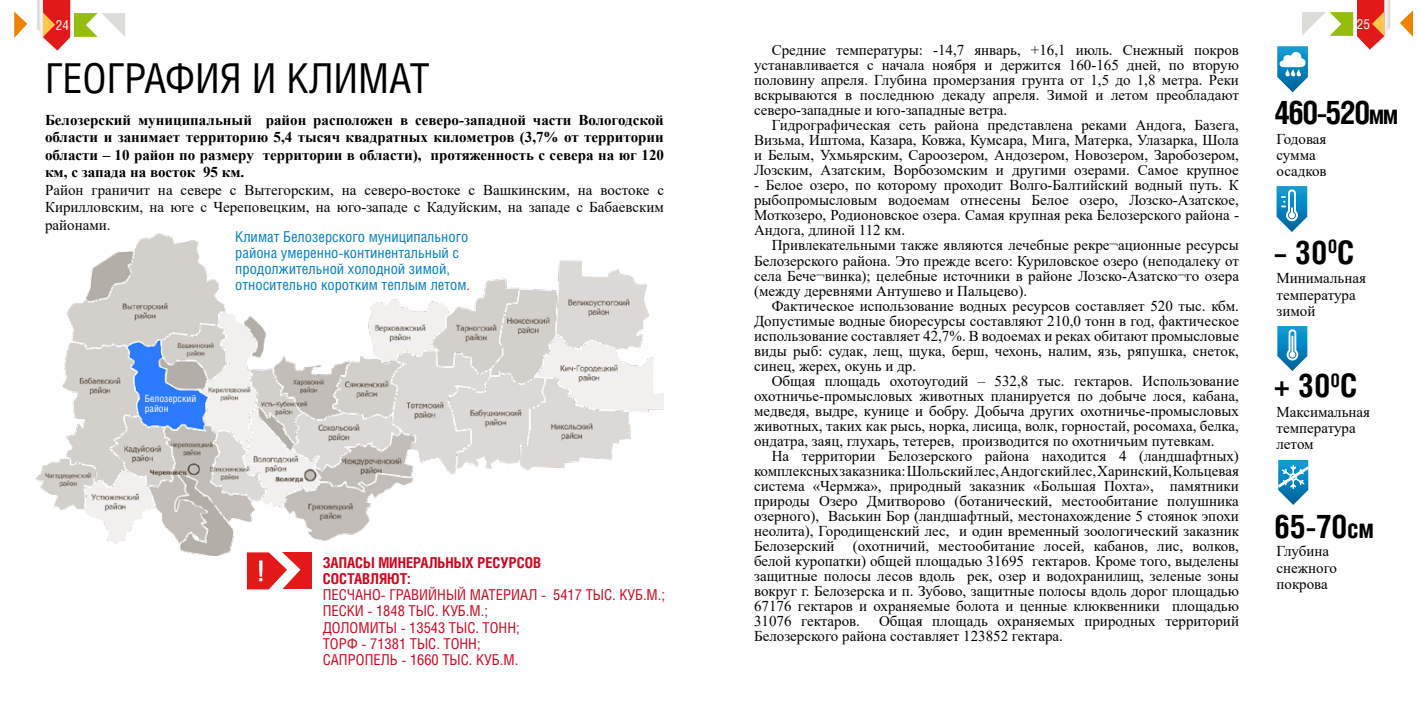
<style>
.page{position:relative;width:1418px;height:709px;background:#fff}
.page>*{position:absolute;margin:0;border:0;box-sizing:border-box;transform-origin:0 0}
.t1{font:41.25px "Helios Cond C";color:#000}
.t2{font:700 32.5px "Helios Cond C";letter-spacing:-.035em;color:#000}
.t3{font:15px/15px "Times New Roman";color:#000;text-align:justify}
.t4{font:700 15px/17.5px "Times New Roman";color:#000;text-align:justify}
.t5{font:15px/16.2px "Helios Cond C";color:#cd071e}
.t6{font:15px/16.2px "Helios Cond C";color:#007fc5}
.t7{font:700 15px/16.2px "Helios Cond C";color:#cd071e}
.t8{font:13.75px "Helios Cond C";color:#fff}
.t9{font:10px/10px "Helios Cond C";color:#fff}
.s1{color:#e40613}
.s2{font-size:26.25px}
</style>
<div class="page">
<svg style="left:1400px;top:11px;width:12px;height:25px"></svg>
<svg style="left:14px;top:11px;width:13px;height:27px"></svg>
<svg style="left:37px;top:0;width:88px;height:51px"></svg>
<div style="left:275px;top:552px;width:36px;height:37px;background:#e31919"></div>
<svg style="left:246px;top:556px;width:54px;height:34px"></svg>
<img style="left:1277px;top:46px;width:30px;height:46px">
<svg style="left:1278px;top:0;width:112px;height:76px"></svg>
<img style="left:1277px;top:326px;width:30px;height:45px">
<svg style="left:1286px;top:329px;width:12px;height:31px"></svg>
<img style="left:1276px;top:186px;width:31px;height:46px">
<svg style="left:1281px;top:189px;width:17px;height:32px"></svg>
<img style="left:1278px;top:460px;width:30px;height:45px">
<svg style="left:1278px;top:464px;width:31px;height:26px"></svg>
<img style="left:35px;top:233px;width:628px;height:323px">
<p class="t8" style="left:56px;top:17px;width:15px">24</p>
<p class="t8" style="left:1356px;top:15px;width:15px">25</p>
<h1 class="t1" style="left:45px;top:54px;width:386px">География и климат</h1>
<p class="t4" style="left:45px;top:111px;width:620px">Белозерский муниципальный район расположен в северо-западной части Вологодской области и занимает территорию 5,4 тысяч квадратных километров (3,7% от территории области – 10 район по размеру территории в области), протяженность с севера на юг 120 км, с запада на восток 95 км.</p>
<p class="t3" style="left:45px;top:180px;width:620px;line-height:17.5px">Район граничит на севере с Вытегорским, на северо-востоке с Вашкинским, на востоке с Кирилловским, на юге с Череповецким, на юго-западе с Кадуйским, на западе с Бабаевским районами.</p>
<p class="t6" style="left:235px;top:228px;width:236px">Климат Белозерского муниципального района умеренно-континентальный с продолжительной холодной зимой, относительно коротким теплым летом<span class="s1">.</span></p>
<p class="t3" style="left:754px;top:42px;width:486px;text-indent:18px">Средние температуры: -14,7 январь, +16,1 июль. Снежный покров устанавливается с начала ноября и держится 160-165 дней, по вторую половину апреля. Глубина промерзания грунта от 1,5 до 1,8 метра. Реки вскрываются в последнюю декаду апреля. Зимой и летом преобладают северо-западные и юго-западные ветра.</p>
<p class="t3" style="left:754px;top:117px;width:486px;text-indent:18px">Гидрографическая сеть района представлена реками Андога, Базега, Визьма, Иштома, Казара, Ковжа, Кумсара, Мига, Матерка, Улазарка, Шола и Белым, Ухмьярским, Сароозером, Андозером, Новозером, Заробозером, Лозским, Азатским, Ворбозомским и другими озерами. Самое крупное</p>
<p class="t3" style="left:754px;top:177px;width:486px">- Белое озеро, по которому проходит Волго-Балтийский водный путь. К рыбопромысловым водоемам отнесены Белое озеро, Лозско-Азатское, Моткозеро, Родионовское озера. Самая крупная река Белозерского района - Андога, длиной 112 км.</p>
<p class="t3" style="left:754px;top:237px;width:486px;text-indent:18px">Привлекательными также являются лечебные рекре¬ационные ресурсы Белозерского района. Это прежде всего: Куриловское озеро (неподалеку от села Бече¬винка); целебные источники в районе Лозско-Азатско¬го озера (между деревнями Антушево и Пальцево).</p>
<p class="t3" style="left:754px;top:297px;width:486px;text-indent:18px">Фактическое использование водных ресурсов составляет 520 тыс. кбм.<br>Допустимые водные биоресурсы составляют 210,0 тонн в год, фактическое использование составляет 42,7%. В водоемах и реках обитают промысловые виды рыб: судак, лещ, щука, берш, чехонь, налим, язь, ряпушка, снеток, синец, жерех, окунь и др.</p>
<p class="t3" style="left:754px;top:372px;width:486px;text-indent:18px">Общая площадь охотоугодий – 532,8 тыс. гектаров. Использование охотничье-промысловых животных планируется по добыче лося, кабана, медведя, выдре, кунице и бобру. Добыча других охотничье-промысловых животных, таких как рысь, норка, лисица, волк, горностай, росомаха, белка, ондатра, заяц, глухарь, тетерев, производится по охотничьим путевкам.</p>
<p class="t3" style="left:754px;top:447px;width:486px;text-indent:18px">На территории Белозерского района находится 4 (ландшафтных) комплексныхзаказника:Шольскийлес,Андогскийлес,Харинский,Кольцевая система «Чермжа», природный заказник «Большая Похта», памятники природы Озеро Дмитворово (ботанический, местообитание полушника озерного), Васькин Бор (ландшафтный, местонахождение 5 стоянок эпохи неолита), Городищенский лес, и один временный зоологический заказник Белозерский (охотничий, местообитание лосей, кабанов, лис, волков, белой куропатки) общей площадью 31695 гектаров. Кроме того, выделены защитные полосы лесов вдоль рек, озер и водохранилищ, зеленые зоны вокруг г. Белозерска и п. Зубово, защитные полосы вдоль дорог площадью 67176 гектаров и охраняемые болота и ценные клюквенники площадью 31076 гектаров.</p>
<h2 class="t2" style="left:1274px;top:93px;width:126px">460-520<span class="s2">мм</span></h2>
<p class="t3" style="left:1276px;top:130px;width:52px;line-height:16.2px;text-align:left">Годовая сумма осадков</p>
<h2 class="t2" style="left:1274px;top:233px;width:79px">– 30<sup>0</sup>С</h2>
<p class="t3" style="left:1276px;top:270px;width:91px;line-height:16.2px;text-align:left">Минимальная температура зимой</p>
<h2 class="t2" style="left:1274px;top:366px;width:82px">+ 30<sup>0</sup>С</h2>
<p class="t9" style="left:145px;top:393px;width:53px">Белозерский район</p>
<p class="t3" style="left:1276px;top:403px;width:95px;line-height:16.2px;text-align:left">Максимальная температура летом</p>
<h2 class="t2" style="left:1274px;top:506px;width:101px">65-70<span class="s2">см</span></h2>
<p class="t3" style="left:1276px;top:542px;width:62px;line-height:16.2px;text-align:left">Глубина снежного покрова</p>
<p class="t7" style="left:323px;top:554px;width:220px;text-indent:83px">еральных ресурсов составляют:</p>
<p class="t5" style="left:323px;top:586px;width:344px">песчано- гравийный материал - 5417 тыс. куб.м.; пески - 1848 тыс. куб.м.;<br>доломиты - 13543 тыс. тонн;<br>торф - 71381 тыс. тонн;<br>сапропель - 1660 тыс. куб.м.</p>
<p class="t7" style="left:323px;top:554px;width:9px">Запа</p>
<p class="t7" style="left:355px;top:554px;width:33px">сы мин</p>
<p class="t3" style="left:754px;top:612px;width:486px;text-indent:125px">Общая площадь охраняемых природных территорий<br>Белозерского района составляет 123852 гектара.</p>
</div>
